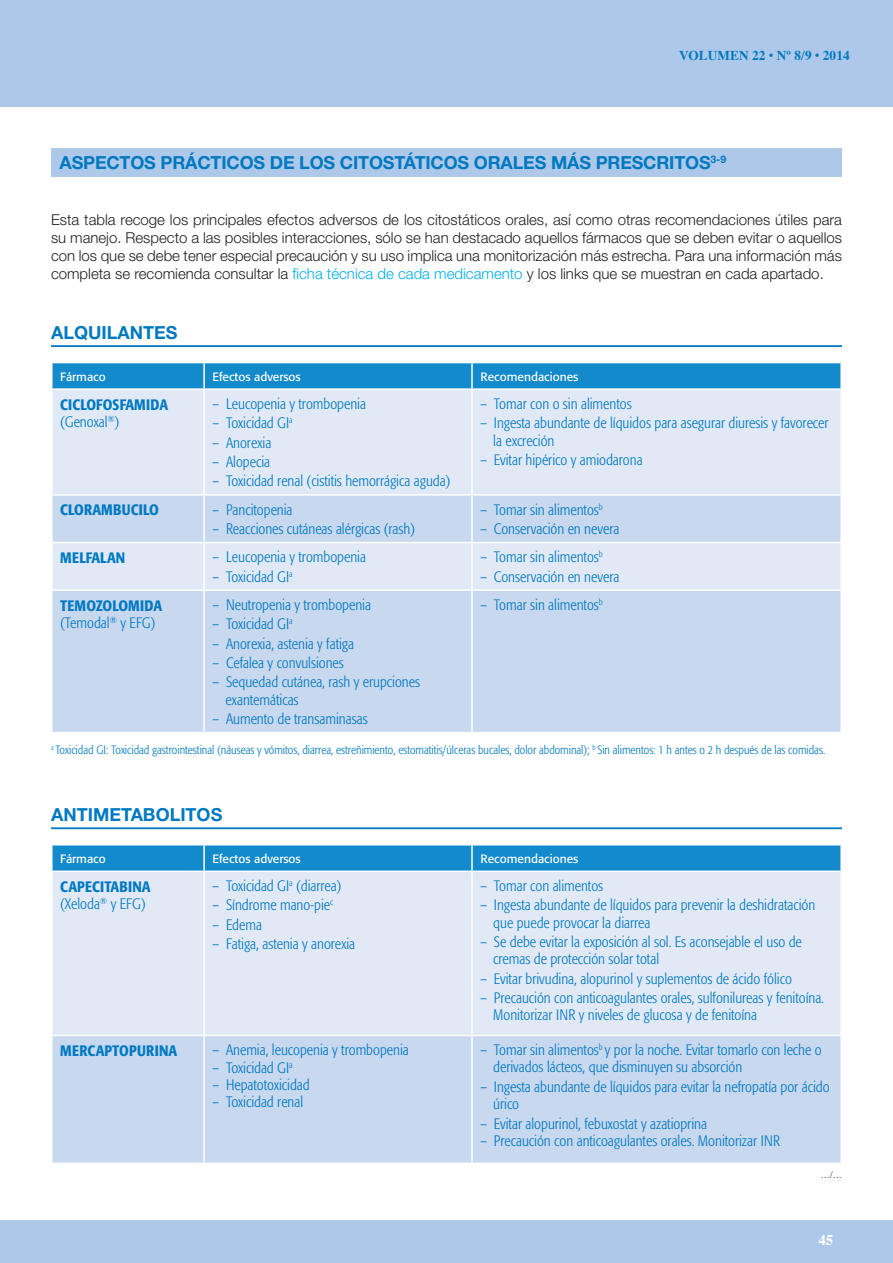
<style>
.page{position:relative;width:893px;height:1263px;background:#fff}
.page>*{position:absolute;margin:0;border:0;box-sizing:border-box;transform-origin:0 0}
.t1{font:700 18px "Helvetica Neue LT Std";letter-spacing:-.01em;color:#0079c1}
.t2{font:700 18px "Helvetica Neue";color:#0079c1}
.t3{font:300 condensed 15px/17.2px "Formata";color:#0079c1}
.t4{font:300 15px/18px "Helvetica Neue";color:#231f20;text-align:justify}
.t5{font:500 condensed 15px/17.2px "Formata";letter-spacing:.01em;color:#0079c1}
.t6{font:700 15px "Times";color:#fff}
.t7{font:700 13.5px "Times";letter-spacing:.01em;color:#0079c1}
.t8{font:300 condensed 12px "Formata";color:#0079c1}
.t9{font:12px "Formata";color:#fff}
.t10{font:300 9px "Helvetica Neue";color:#231f20}
.s1{font-size:12px}
.s2{color:#00aeef}
.s3{font-weight:300}
.s4{font-weight:500}
</style>
<div class="page">
<div style="left:0;top:0;width:893px;height:106px;background:#adc8e9"></div>
<div style="left:0;top:1220px;width:893px;height:43px;background:#adc8e9"></div>
<hr style="left:51px;top:345px;width:791px;height:2px;background:#0079c1">
<hr style="left:51px;top:827px;width:791px;height:2px;background:#0079c1">
<div style="left:51px;top:149px;width:791px;height:28px;background:#adc8e9"></div>
<div style="left:53px;top:363px;width:787px;height:25px;background:#128acb"></div>
<div style="left:53px;top:390px;width:787px;height:104px;background:#e1e9f6"></div>
<svg style="left:53px;top:496px;width:787px;height:236px;background:#ccdbf0"></svg>
<hr style="left:203px;top:363px;width:2px;height:25px;background:#fff">
<hr style="left:471px;top:363px;width:2px;height:25px;background:#fff">
<hr style="left:203px;top:390px;width:2px;height:104px;background:#fff">
<hr style="left:471px;top:390px;width:2px;height:104px;background:#fff">
<hr style="left:203px;top:496px;width:2px;height:46px;background:#fff">
<hr style="left:471px;top:496px;width:2px;height:46px;background:#fff">
<hr style="left:51px;top:542px;width:153px;height:1px;background:#fff">
<hr style="left:204px;top:542px;width:268px;height:1px;background:#fff">
<hr style="left:203px;top:543px;width:2px;height:46px;background:#fff">
<hr style="left:472px;top:542px;width:370px;height:1px;background:#fff">
<hr style="left:471px;top:543px;width:2px;height:46px;background:#fff">
<hr style="left:51px;top:589px;width:153px;height:2px;background:#fff">
<hr style="left:204px;top:589px;width:268px;height:2px;background:#fff">
<hr style="left:203px;top:591px;width:2px;height:141px;background:#fff">
<hr style="left:472px;top:589px;width:370px;height:2px;background:#fff">
<hr style="left:471px;top:591px;width:2px;height:141px;background:#fff">
<div style="left:53px;top:845px;width:787px;height:25px;background:#128acb"></div>
<div style="left:53px;top:872px;width:787px;height:163px;background:#e1e9f6"></div>
<div style="left:53px;top:1036px;width:787px;height:126px;background:#c7d8ef"></div>
<hr style="left:203px;top:845px;width:2px;height:25px;background:#fff">
<hr style="left:471px;top:845px;width:2px;height:25px;background:#fff">
<hr style="left:203px;top:872px;width:2px;height:163px;background:#fff">
<hr style="left:471px;top:872px;width:2px;height:163px;background:#fff">
<hr style="left:203px;top:1036px;width:2px;height:126px;background:#fff">
<hr style="left:471px;top:1036px;width:2px;height:126px;background:#fff">
<p class="t7" style="left:679px;top:42px;width:172px">VOLUMEN 22 <span class="s1">•</span> Nº 8/9 <span class="s1">•</span> 2014</p>
<p class="t1" style="left:60px;top:152px;width:668px">ASPECTOS PRÁCTICOS DE LOS CITOSTÁTICOS ORALES MÁS PRESCRITOS<sup>3-9</sup></p>
<p class="t4" style="left:51px;top:210px;width:792px">Esta tabla recoge los principales efectos adversos de los citostáticos orales, así como otras recomendaciones útiles para su manejo. Respecto a las posibles interacciones, sólo se han destacado aquellos fármacos que se deben evitar o aquellos con los que se debe tener especial precaución y su uso implica una monitorización más estrecha. Para una información más completa se recomienda consultar la <span class="s2">ficha técnica de cada medicamento</span> y los links que se muestran en cada apartado.</p>
<p class="t2" style="left:51px;top:321px;width:128px">ALQUILANTES</p>
<p class="t9" style="left:60px;top:369px;width:47px">Fármaco</p>
<p class="t9" style="left:213px;top:369px;width:90px">Efectos adversos</p>
<p class="t9" style="left:480px;top:369px;width:99px">Recomendaciones</p>
<p class="t5" style="left:60px;top:396px;width:109px">CICLOFOSFAMIDA <span class="s3">(Genoxal</span><sup>®</sup><span class="s3">)</span></p>
<p class="t3" style="left:213px;top:395px;width:155px">– Leucopenia y trombopenia</p>
<p class="t3" style="left:480px;top:395px;width:153px">– Tomar con o sin alimentos</p>
<p class="t3" style="left:493px;top:415px;width:337px;text-indent:-13px">– Ingesta abundante de líquidos para asegurar diuresis y favorecer la excreción</p>
<p class="t3" style="left:480px;top:451px;width:164px">– Evitar hipérico y amiodarona</p>
<p class="t3" style="left:213px;top:415px;width:82px">– Toxicidad GI<sup>a</sup></p>
<p class="t3" style="left:213px;top:434px;width:60px">– Anorexia</p>
<p class="t3" style="left:213px;top:453px;width:59px">– Alopecia</p>
<p class="t3" style="left:213px;top:473px;width:239px">– Toxicidad renal (cistitis hemorrágica aguda)</p>
<p class="t5" style="left:60px;top:501px;width:100px">CLORAMBUCILO</p>
<p class="t3" style="left:213px;top:501px;width:81px">– Pancitopenia</p>
<p class="t3" style="left:213px;top:520px;width:204px">– Reacciones cutáneas alérgicas (rash)</p>
<p class="t3" style="left:480px;top:501px;width:124px">– Tomar sin alimentos<sup>b</sup></p>
<p class="t3" style="left:480px;top:520px;width:140px">– Conservación en nevera</p>
<p class="t5" style="left:60px;top:549px;width:66px">MELFALAN</p>
<p class="t3" style="left:213px;top:549px;width:155px">– Leucopenia y trombopenia</p>
<p class="t3" style="left:213px;top:568px;width:82px">– Toxicidad GI<sup>a</sup></p>
<p class="t3" style="left:480px;top:549px;width:124px">– Tomar sin alimentos<sup>b</sup></p>
<p class="t3" style="left:480px;top:568px;width:140px">– Conservación en nevera</p>
<p class="t3" style="left:60px;top:597px;width:103px"><span class="s4">TEMOZOLOMIDA </span>(Temodal<sup>®</sup> y EFG)</p>
<p class="t3" style="left:213px;top:596px;width:160px">– Neutropenia y trombopenia</p>
<p class="t3" style="left:213px;top:616px;width:82px">– Toxicidad GI<sup>a</sup></p>
<p class="t3" style="left:213px;top:635px;width:143px">– Anorexia, astenia y fatiga</p>
<p class="t3" style="left:213px;top:654px;width:133px">– Cefalea y convulsiones</p>
<p class="t3" style="left:225px;top:674px;width:196px;text-indent:-13px">– Sequedad cutánea, rash y erupciones exantemáticas</p>
<p class="t3" style="left:213px;top:710px;width:157px">– Aumento de transaminasas</p>
<p class="t3" style="left:480px;top:596px;width:124px">– Tomar sin alimentos<sup>b</sup></p>
<p class="t8" style="left:51px;top:742px;width:776px"><sup>a</sup> Toxicidad GI: Toxicidad gastrointestinal (náuseas y vómitos, diarrea, estreñimiento, estomatitis/úlceras bucales, dolor abdominal); <sup>b</sup> Sin alimentos: 1 h antes o 2 h después de las comidas.</p>
<p class="t2" style="left:51px;top:803px;width:173px">ANTIMETABOLITOS</p>
<p class="t9" style="left:60px;top:851px;width:47px">Fármaco</p>
<p class="t9" style="left:213px;top:851px;width:90px">Efectos adversos</p>
<p class="t9" style="left:480px;top:851px;width:99px">Recomendaciones</p>
<p class="t5" style="left:60px;top:878px;width:92px">CAPECITABINA <span class="s3">(Xeloda</span><sup>®</sup> <span class="s3">y EFG)</span></p>
<p class="t3" style="left:213px;top:877px;width:130px">– Toxicidad GI<sup>a</sup> (diarrea)</p>
<p class="t3" style="left:480px;top:877px;width:124px">– Tomar con alimentos</p>
<p class="t3" style="left:493px;top:897px;width:323px;text-indent:-13px">– Ingesta abundante de líquidos para prevenir la deshidratación que puede provocar la diarrea</p>
<p class="t3" style="left:493px;top:933px;width:310px;text-indent:-13px">– Se debe evitar la exposición al sol. Es aconsejable el uso de cremas de protección solar total</p>
<p class="t3" style="left:480px;top:970px;width:313px">– Evitar brivudina, alopurinol y suplementos de ácido fólico</p>
<p class="t3" style="left:493px;top:989px;width:332px;text-indent:-13px">– Precaución con anticoagulantes orales, sulfonilureas y fenitoína.<br>Monitorizar INR y niveles de glucosa y de fenitoína</p>
<p class="t3" style="left:213px;top:897px;width:122px">– Síndrome mano-pie<sup>c</sup></p>
<p class="t3" style="left:213px;top:916px;width:51px">– Edema</p>
<p class="t3" style="left:213px;top:935px;width:144px">– Fatiga, astenia y anorexia</p>
<p class="t5" style="left:60px;top:1042px;width:118px">MERCAPTOPURINA</p>
<p class="t3" style="left:213px;top:1041px;width:198px">– Anemia, leucopenia y trombopenia</p>
<p class="t3" style="left:213px;top:1059px;width:82px">– Toxicidad GI<sup>a</sup></p>
<p class="t3" style="left:213px;top:1076px;width:99px">– Hepatotoxicidad</p>
<p class="t3" style="left:213px;top:1093px;width:92px">– Toxicidad renal</p>
<p class="t3" style="left:493px;top:1041px;width:330px;text-indent:-13px">– Tomar sin alimentos<sup>b</sup> y por la noche. Evitar tomarlo con leche o derivados lácteos, que disminuyen su absorción</p>
<p class="t3" style="left:493px;top:1078px;width:338px;text-indent:-13px">– Ingesta abundante de líquidos para evitar la nefropatía por ácido úrico</p>
<p class="t3" style="left:480px;top:1115px;width:228px">– Evitar alopurinol, febuxostat y azatioprina</p>
<p class="t3" style="left:480px;top:1132px;width:301px">– Precaución con anticoagulantes orales. Monitorizar INR</p>
<p class="t10" style="left:821px;top:1169px;width:22px">…/…</p>
<p class="t6" style="left:818px;top:1226px;width:16px">45</p>
</div>
